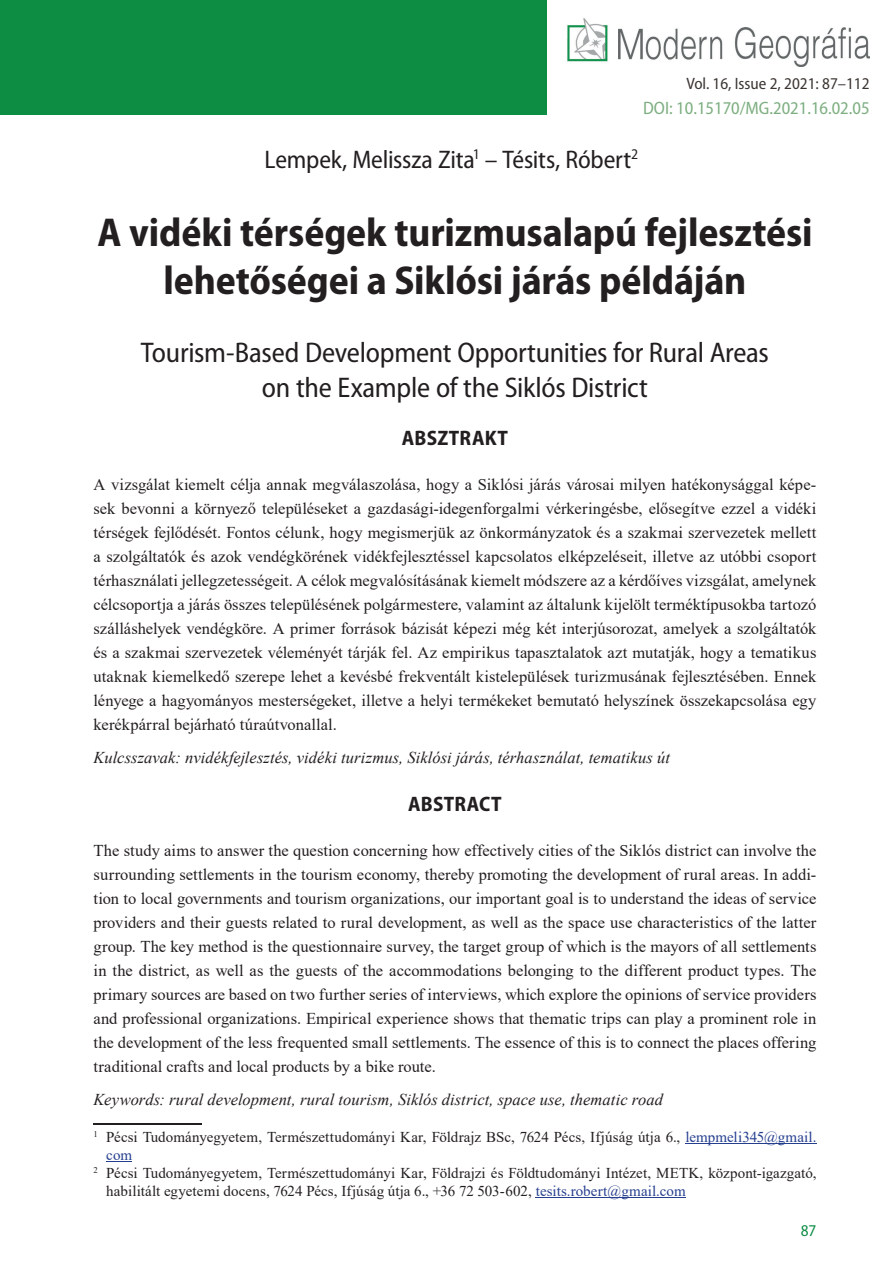
<style>
.page{position:relative;width:893px;height:1263px;background:#fff}
.page>*{position:absolute;margin:0;border:0;box-sizing:border-box;transform-origin:0 0}
.t1{font:700 semi-condensed 40.5px/48px "Myriad Pro";letter-spacing:-.005em;color:#231f20;text-align:center}
.t2{font:semi-condensed 28.5px/34.5px "Myriad Pro";letter-spacing:-.01em;color:#231f20;text-align:center}
.t3{font:semi-condensed 25.5px "Myriad Pro";letter-spacing:-.01em;color:#231f20}
.t4{font:700 semi-condensed 21px "Myriad Pro";letter-spacing:.01em;color:#231f20}
.t5{font:semi-condensed 18px "Myriad Pro";color:#7dae80}
.t6{font:16.5px/24px "Times New Roman";letter-spacing:.005em;color:#231f20;text-align:justify}
.t7{font:italic 16.5px "Times New Roman";letter-spacing:.005em;color:#231f20}
.t8{font:semi-condensed 16.5px "Myriad Pro";color:#3b3532}
.t9{font:semi-condensed 16.5px "Myriad Pro";color:#0d8c44}
.t10{font:15px "Times New Roman";letter-spacing:.005em;color:#231f20}
.t11{font:15px "Times New Roman";color:#253f8e}
.s1{color:#253f8e}
</style>
<div class="page">
<img style="left:618px;top:27px;width:252px;height:39px">
<img style="left:567px;top:18px;width:41px;height:44px">
<div style="left:0;top:0;width:546px;height:115px;background:#0d8c44"></div>
<hr style="left:94px;top:1123px;width:108px;height:2px;background:#231f20">
<hr style="left:685px;top:1143px;width:131px;height:1px;background:#253f8e">
<svg style="left:106px;top:1161px;width:26px;height:1px"></svg>
<hr style="left:536px;top:1197px;width:150px;height:1px;background:#253f8e">
<p class="t8" style="left:686px;top:75px;width:185px">Vol. 16, Issue 2, 2021: 87–112</p>
<p class="t5" style="left:643px;top:99px;width:228px">DOI: 10.15170/MG.2021.16.02.05</p>
<h3 class="t3" style="left:265px;top:146px;width:382px">Lempek, Melissza Zita<sup>1</sup> – Tésits, Róbert<sup>2</sup><sup>3</sup></h3>
<h1 class="t1" style="left:97px;top:207px;width:717px">A vidéki térségek turizmusalapú fejlesztési lehetőségei a Siklósi járás példáján</h1>
<h2 class="t2" style="left:141px;top:336px;width:630px">Tourism-Based Development Opportunities for Rural Areas on the Example of the Siklós District</h2>
<p class="t4" style="left:402px;top:424px;width:108px">ABSZTRAKT</p>
<p class="t6" style="left:94px;top:472px;width:724px">A vizsgálat kiemelt célja annak megválaszolása, hogy a Siklósi járás városai milyen hatékonysággal képe&shy;sek bevonni a környező településeket a gazdasági-idegenforgalmi vérkeringésbe, elősegítve ezzel a vidéki térségek fejlődését. Fontos célunk, hogy megismerjük az önkormányzatok és a szakmai szervezetek mellett a szolgáltatók és azok vendégkörének vidékfejlesztéssel kapcsolatos elképzeléseit, illetve az utóbbi csoport térhasználati jellegzetességeit. A célok megvalósításának kiemelt módszere az a kérdőíves vizsgálat, amelynek célcsoportja a járás összes településének polgármestere, valamint az általunk kijelölt terméktípusokba tartozó szálláshelyek vendégköre. A primer források bázisát képezi még két interjúsorozat, amelyek a szolgáltatók és a szakmai szervezetek véleményét tárják fel. Az empirikus tapasztalatok azt mutatják, hogy a tematikus utaknak kiemelkedő szerepe lehet a kevésbé frekventált kistelepülések turizmusának fejlesztésében. Ennek lényege a hagyományos mesterségeket, illetve a helyi termékeket bemutató helyszínek összekapcsolása egy kerékpárral bejárható túraútvonallal.</p>
<p class="t7" style="left:94px;top:746px;width:578px">Kulcsszavak: nvidékfejlesztés, vidéki turizmus, Siklósi járás, térhasználat, tematikus út</p>
<p class="t4" style="left:408px;top:790px;width:95px">ABSTRACT</p>
<p class="t6" style="left:94px;top:838px;width:724px">The study aims to answer the question concerning how effectively cities of the Siklós district can involve the surrounding settlements in the tourism economy, thereby promoting the development of rural areas. In addi&shy;tion to local governments and tourism organizations, our important goal is to understand the ideas of service providers and their guests related to rural development, as well as the space use characteristics of the latter group. The key method is the questionnaire survey, the target group of which is the mayors of all settlements in the district, as well as the guests of the accommodations belonging to the different product types. The primary sources are based on two further series of interviews, which explore the opinions of service providers and professional organizations. Empirical experience shows that thematic trips can play a prominent role in the development of the less frequented small settlements. The essence of this is to connect the places offering traditional crafts and local products by a bike route.</p>
<p class="t7" style="left:94px;top:1088px;width:571px">Keywords: rural development, rural tourism, Siklós district, space use, thematic road</p>
<p class="t10" style="left:94px;top:1126px;width:724px"><sup>1</sup> Pécsi Tudományegyetem, Természettudományi Kar, Földrajz BSc, 7624 Pécs, Ifjúság útja 6., <span class="s1">lempmeli345@gmail.</span></p>
<p class="t11" style="left:106px;top:1144px;width:27px">com</p>
<p class="t10" style="left:94px;top:1162px;width:724px"><sup>2</sup> Pécsi Tudományegyetem, Természettudományi Kar, Földrajzi és Földtudományi Intézet, METK, központ-igazgató,</p>
<p class="t10" style="left:106px;top:1180px;width:581px">habilitált egyetemi docens, 7624 Pécs, Ifjúság útja 6., +36 72 503-602, <span class="s1">tesits.robert@gmail.com</span></p>
<p class="t9" style="left:801px;top:1221px;width:17px">87</p>
</div>
